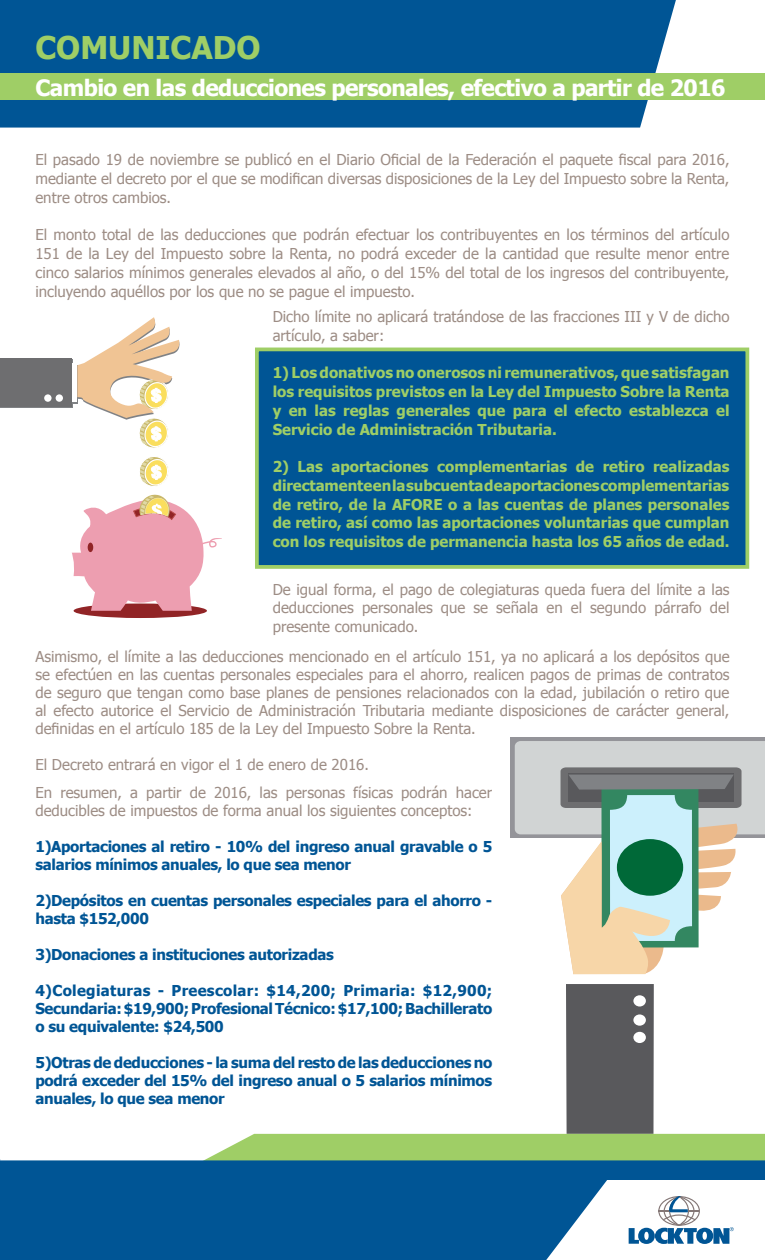
<style>
.page{position:relative;width:765px;height:1260px;background:#fff}
.page>*{position:absolute;margin:0;border:0;box-sizing:border-box;transform-origin:0 0}
.t1{font:700 31.25px "Tahoma";color:#9fce66}
.t2{font:700 22.5px "Tahoma";letter-spacing:-.025em;color:#fff}
.t3{font:15px/18.8px "Tahoma";color:#9d8d85;text-align:justify}
.t4{font:700 15px/18px "Tahoma";letter-spacing:-.02em;color:#005595}
.t5{font:700 15px/18.8px "Tahoma";color:#9fce66;text-align:justify}
</style>
<div class="page">
<div style="left:0;top:0;width:676px;height:128px;background:#005595"></div>
<div style="left:0;top:74px;width:765px;height:26px;background:#9fce66"></div>
<div style="left:510px;top:737px;width:255px;height:101px;background:#949499"></div>
<div style="left:255px;top:348px;width:494px;height:221px;background:#005595;border:4px solid #9fce66"></div>
<svg style="left:206px;top:741px;width:559px;height:418px"></svg>
<svg style="left:0;top:1159px;width:765px;height:101px;fill:#005595"></svg>
<svg style="left:629px;top:1196px;width:105px;height:48px"></svg>
<div style="left:0;top:360px;width:73px;height:48px;background:#6e6e70"></div>
<div style="left:0;top:358px;width:72px;height:48px;background:#6e6e70"></div>
<div style="left:56px;top:394px;width:7px;height:8px;background:#fff;border-radius:50%"></div>
<div style="left:44px;top:394px;width:8px;height:8px;background:#fff;border-radius:50%"></div>
<div style="left:74px;top:604px;width:133px;height:14px;background:#912426;border-radius:50%"></div>
<svg style="left:72px;top:317px;width:150px;height:294px"></svg>
<p class="t1" style="left:35px;top:26px;width:227px">COMUNICADO</p>
<p class="t2" style="left:35px;top:72px;width:692px">Cambio en las deducciones personales, efectivo a partir de 2016</p>
<p class="t3" style="left:35px;top:150px;width:696px">El pasado 19 de noviembre se publicó en el Diario Oficial de la Federación el paquete fiscal para 2016, mediante el decreto por el que se modifican diversas disposiciones de la Ley del Impuesto sobre la Renta, entre otros cambios.</p>
<p class="t3" style="left:35px;top:225px;width:696px">El monto total de las deducciones que podrán efectuar los contribuyentes en los términos del artículo 151 de la Ley del Impuesto sobre la Renta, no podrá exceder de la cantidad que resulte menor entre cinco salarios mínimos generales elevados al año, o del 15% del total de los ingresos del contribuyente, incluyendo aquéllos por los que no se pague el impuesto.</p>
<p class="t3" style="left:273px;top:307px;width:458px">Dicho límite no aplicará tratándose de las fracciones III y V de dicho artículo, a saber:</p>
<p class="t5" style="left:273px;top:363px;width:458px">1) Los donativos no onerosos ni remunerativos, que satisfagan los requisitos previstos en la Ley del Impuesto Sobre la Renta y en las reglas generales que para el efecto establezca el Servicio de Administración Tributaria.</p>
<p class="t5" style="left:273px;top:456px;width:458px">2) Las aportaciones complementarias de retiro realizadas directamente en la subcuenta de aportaciones complementarias de retiro, de la AFORE o a las cuentas de planes personales de retiro, así como las aportaciones voluntarias que cumplan con los requisitos de permanencia hasta los 65 años de edad.</p>
<p class="t3" style="left:273px;top:579px;width:458px">De igual forma, el pago de colegiaturas queda fuera del límite a las deducciones personales que se señala en el segundo párrafo del presente comunicado.</p>
<p class="t3" style="left:35px;top:647px;width:696px;line-height:18px">Asimismo, el límite a las deducciones mencionado en el artículo 151, ya no aplicará a los depósitos que se efectúen en las cuentas personales especiales para el ahorro, realicen pagos de primas de contratos de seguro que tengan como base planes de pensiones relacionados con la edad, jubilación o retiro que al efecto autorice el Servicio de Administración Tributaria mediante disposiciones de carácter general, definidas en el artículo 185 de la Ley del Impuesto Sobre la Renta.</p>
<p class="t3" style="left:35px;top:755px;width:335px">El Decreto entrará en vigor el 1 de enero de 2016.</p>
<p class="t3" style="left:35px;top:783px;width:458px;line-height:18px">En resumen, a partir de 2016, las personas físicas podrán hacer deducibles de impuestos de forma anual los siguientes conceptos:</p>
<p class="t4" style="left:35px;top:837px;width:458px">1)Aportaciones al retiro - 10% del ingreso anual gravable o 5 salarios mínimos anuales, lo que sea menor</p>
<p class="t4" style="left:35px;top:891px;width:458px">2)Depósitos en cuentas personales especiales para el ahorro - hasta $152,000</p>
<p class="t4" style="left:35px;top:945px;width:300px">3)Donaciones a instituciones autorizadas</p>
<p class="t4" style="left:35px;top:981px;width:458px;text-align:justify">4)Colegiaturas - Preescolar: $14,200; Primaria: $12,900; Secundaria: $19,900; Profesional Técnico: $17,100; Bachillerato o su equivalente: $24,500</p>
<p class="t4" style="left:35px;top:1053px;width:458px;text-align:justify">5)Otras de deducciones - la suma del resto de las deducciones no podrá exceder del 15% del ingreso anual o 5 salarios mínimos anuales, lo que sea menor</p>
</div>
